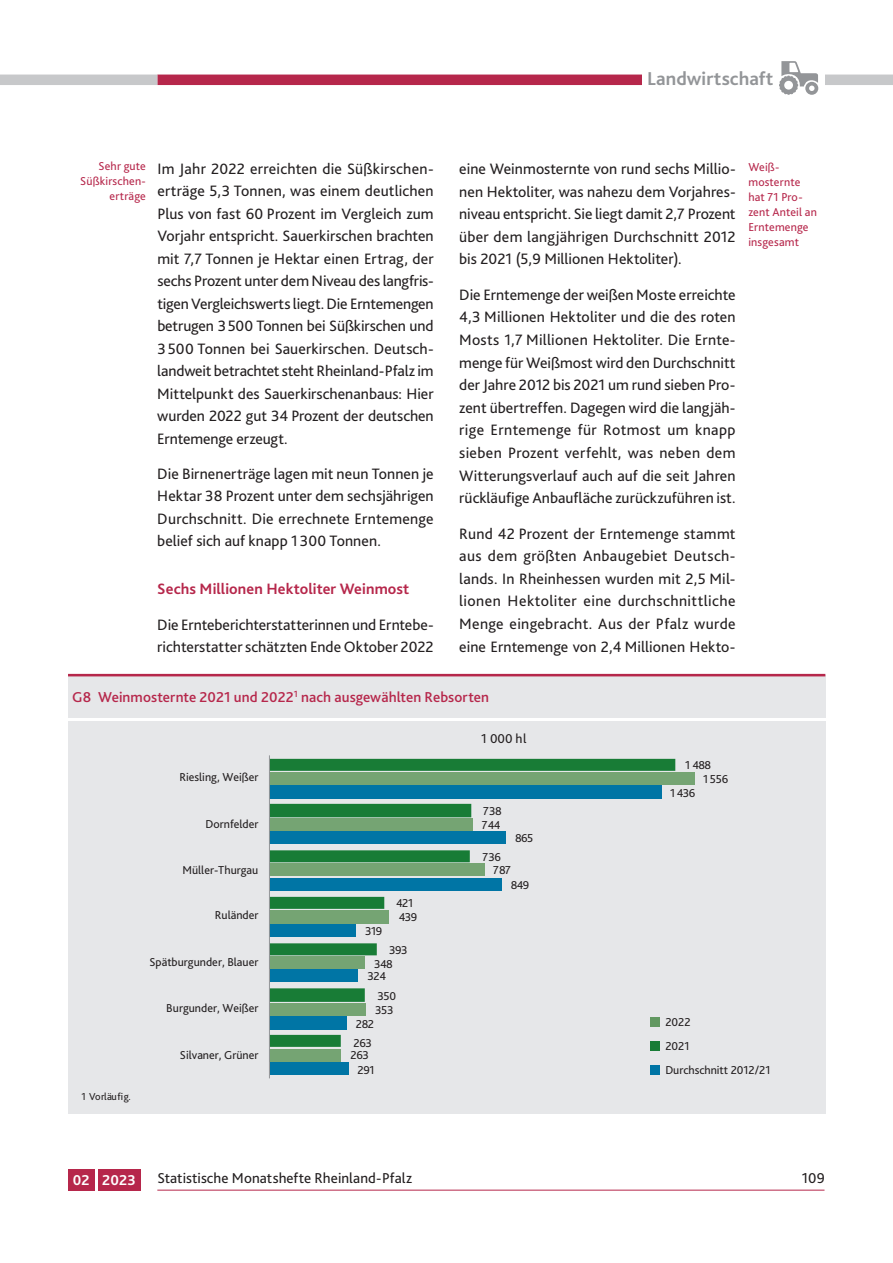
<style>
.page{position:relative;width:893px;height:1263px;background:#fff}
.page>*{position:absolute;margin:0;border:0;box-sizing:border-box;transform-origin:0 0}
.t1{font:700 19.5px "Bliss 2";letter-spacing:.005em;color:#939598}
.t2{font:15.75px/22.6px "Bliss 2";color:#231f20;text-align:justify}
.t3{font:700 15.75px "Bliss 2";letter-spacing:.005em;color:#b6274b}
.t4{font:500 15px "Bliss 2";letter-spacing:.005em;color:#b6274b}
.t5{font:15px "Bliss 2";letter-spacing:.005em;color:#231f20}
.t6{font:700 15px "Bliss 2";letter-spacing:.005em;color:#fff}
.t7{font:13.5px "Bliss 2";color:#231f20}
.t8{font:12px/23.9px "Bliss 2";color:#231f20}
.t9{font:12px/15px "Bliss 2";letter-spacing:.01em;color:#b6274b;text-align:right}
.t10{font:10.5px "Bliss 2";letter-spacing:-.005em;color:#231f20}
</style>
<div class="page">
<div style="left:157px;top:75px;width:668px;height:10px;background:#b6274b"></div>
<div style="left:0;top:75px;width:157px;height:10px;background:#c7c8ca"></div>
<hr style="left:157px;top:1190px;width:667px;height:1px;background:#b6274b">
<div style="left:825px;top:75px;width:68px;height:10px;background:#c7c8ca"></div>
<div style="left:68px;top:1169px;width:27px;height:22px;background:#b6274b"></div>
<div style="left:98px;top:1169px;width:42px;height:22px;background:#b6274b"></div>
<div style="left:642px;top:60px;width:136px;height:29px;background:#fff"></div>
<div style="left:774px;top:49px;width:51px;height:51px;background:#fff"></div>
<svg style="left:779px;top:61px;width:39px;height:34px"></svg>
<div style="left:68px;top:722px;width:757px;height:392px;background:#e6e7e9"></div>
<div style="left:650px;top:1041px;width:10px;height:9px;background:#187c36"></div>
<div style="left:650px;top:1065px;width:10px;height:9px;background:#0075a5"></div>
<div style="left:269px;top:1050px;width:72px;height:12px;background:#75a473"></div>
<svg style="left:270px;top:759px;width:405px;height:288px"></svg>
<div style="left:269px;top:772px;width:426px;height:12px;background:#75a473"></div>
<div style="left:270px;top:1063px;width:78px;height:12px;background:#0075a5"></div>
<div style="left:270px;top:1016px;width:77px;height:14px;background:#0075a5"></div>
<div style="left:270px;top:970px;width:87px;height:12px;background:#0075a5"></div>
<div style="left:270px;top:925px;width:86px;height:12px;background:#0075a5"></div>
<div style="left:270px;top:878px;width:231px;height:12px;background:#0075a5"></div>
<div style="left:270px;top:832px;width:236px;height:12px;background:#0075a5"></div>
<div style="left:270px;top:785px;width:392px;height:14px;background:#0075a5"></div>
<hr style="left:269px;top:755px;width:1px;height:323px;background:#939598">
<div style="left:68px;top:675px;width:757px;height:43px;background:#e6e7e9"></div>
<hr style="left:68px;top:674px;width:757px;height:2px;background:#b6274b">
<p class="t1" style="left:647px;top:66px;width:128px">Landwirtschaft</p>
<p class="t9" style="left:80px;top:159px;width:67px">Sehr gute<br>Süßkirschen&shy;erträge</p>
<p class="t2" style="left:459px;top:157px;width:278px">eine Weinmosternte von rund sechs Millio&shy;nen Hektoliter, was nahezu dem Vorjahres&shy;niveau entspricht. Sie liegt damit 2,7 Prozent über dem langjährigen Durchschnitt 2012 bis 2021 (5,9 Millionen Hektoliter).</p>
<p class="t2" style="left:459px;top:283px;width:278px">Die Erntemenge der weißen Moste erreichte 4,3 Millionen Hektoliter und die des roten Mosts 1,7 Millionen Hektoliter. Die Ernte&shy;menge für Weißmost wird den Durchschnitt der Jahre 2012 bis 2021 um rund sieben Pro&shy;zent übertreffen. Dagegen wird die langjäh&shy;rige Erntemenge für Rotmost um knapp sieben Prozent verfehlt, was neben dem Witterungsverlauf auch auf die seit Jahren rückläufige Anbaufläche zurückzuführen ist.</p>
<p class="t2" style="left:459px;top:522px;width:278px">Rund 42 Prozent der Erntemenge stammt aus dem größten Anbaugebiet Deutsch&shy;lands. In Rheinhessen wurden mit 2,5 Mil&shy;lionen Hektoliter eine durchschnittliche Menge eingebracht. Aus der Pfalz wurde eine Erntemenge von 2,4 Millionen Hekto-</p>
<p class="t2" style="left:157px;top:157px;width:278px">Im Jahr 2022 erreichten die Süßkirschen&shy;erträge 5,3 Tonnen, was einem deutlichen Plus von fast 60 Prozent im Vergleich zum Vorjahr entspricht. Sauerkirschen brachten mit 7,7 Tonnen je Hektar einen Ertrag, der sechs Prozent unter dem Niveau des langfris&shy;tigen Vergleichswerts liegt. Die Erntemengen betrugen 3500 Tonnen bei Süßkirschen und 3500 Tonnen bei Sauerkirschen. Deutsch&shy;landweit betrachtet steht Rheinland-Pfalz im Mittelpunkt des Sauerkirschenanbaus: Hier wurden 2022 gut 34 Prozent der deutschen Erntemenge erzeugt.</p>
<p class="t2" style="left:157px;top:462px;width:278px">Die Birnenerträge lagen mit neun Tonnen je Hektar 38 Prozent unter dem sechsjährigen Durchschnitt. Die errechnete Erntemenge belief sich auf knapp 1300 Tonnen.</p>
<p class="t3" style="left:157px;top:579px;width:253px">Sechs Millionen Hektoliter Weinmost</p>
<p class="t2" style="left:157px;top:613px;width:278px">Die Ernteberichterstatterinnen und Erntebe&shy;richterstatter schätzten Ende Oktober 2022</p>
<p class="t9" style="left:748px;top:159px;width:70px;text-align:left">Weiß&shy;mosternte hat 71 Pro&shy;zent Anteil an<br>Erntemenge insgesamt</p>
<p class="t4" style="left:72px;top:688px;width:418px">G8 Weinmosternte 2021 und 2022<sup>1</sup> nach ausgewählten Rebsorten</p>
<p class="t7" style="left:481px;top:731px;width:47px">1 000 hl</p>
<p class="t8" style="left:685px;top:753px;width:28px">1 488</p>
<p class="t10" style="left:82px;top:1090px;width:51px">1 Vorläufig.</p>
<p class="t8" style="left:179px;top:765px;width:81px">Riesling, Weißer</p>
<p class="t8" style="left:206px;top:812px;width:54px">Dornfelder</p>
<p class="t8" style="left:182px;top:858px;width:78px">Müller-Thurgau</p>
<p class="t8" style="left:215px;top:903px;width:45px">Ruländer</p>
<p class="t8" style="left:150px;top:950px;width:110px">Spätburgunder, Blauer</p>
<p class="t8" style="left:166px;top:996px;width:94px">Burgunder, Weißer</p>
<p class="t8" style="left:180px;top:1043px;width:80px">Silvaner, Grüner</p>
<p class="t8" style="left:396px;top:891px;width:19px">421</p>
<p class="t8" style="left:389px;top:938px;width:20px">393</p>
<p class="t8" style="left:377px;top:984px;width:20px">350</p>
<p class="t8" style="left:399px;top:905px;width:20px">439</p>
<p class="t8" style="left:365px;top:919px;width:19px">319</p>
<p class="t8" style="left:367px;top:964px;width:20px">324</p>
<p class="t8" style="left:356px;top:1012px;width:20px">282</p>
<p class="t8" style="left:358px;top:1058px;width:19px">291</p>
<p class="t8" style="left:374px;top:951px;width:20px">348</p>
<p class="t8" style="left:375px;top:998px;width:20px">353</p>
<p class="t8" style="left:354px;top:1031px;width:20px">263</p>
<p class="t8" style="left:351px;top:1043px;width:20px">263</p>
<p class="t8" style="left:483px;top:799px;width:20px">738</p>
<p class="t8" style="left:482px;top:845px;width:20px">736</p>
<p class="t8" style="left:482px;top:813px;width:20px">744</p>
<p class="t8" style="left:493px;top:858px;width:19px">787</p>
<p class="t8" style="left:515px;top:826px;width:20px">865</p>
<p class="t8" style="left:511px;top:873px;width:20px">849</p>
<p class="t8" style="left:670px;top:781px;width:27px">1 436</p>
<p class="t8" style="left:703px;top:767px;width:27px">1 556</p>
<p class="t8" style="left:665px;top:1010px;width:107px">2022<br>2021<br>Durchschnitt 2012/21</p>
<p class="t6" style="left:73px;top:1171px;width:64px">02 2023</p>
<p class="t5" style="left:157px;top:1168px;width:256px">Statistische Monatshefte Rheinland-Pfalz</p>
<p class="t5" style="left:802px;top:1168px;width:25px">109</p>
</div>
